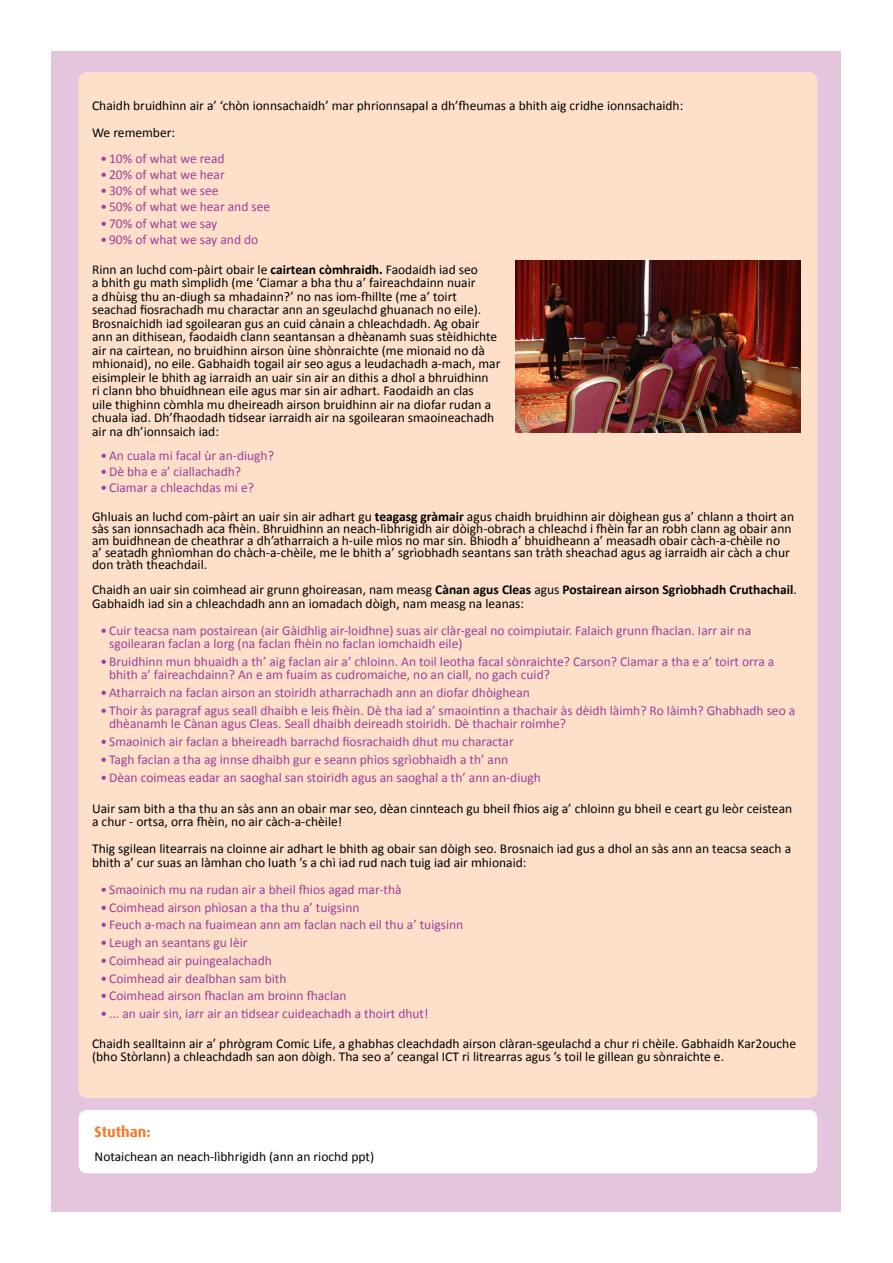
<style>
.page{position:relative;width:893px;height:1263px;background:#fff}
.page>*{position:absolute;margin:0;border:0;box-sizing:border-box;transform-origin:0 0}
.t1{font:700 15px "Dax";color:#f47929}
.t2{font:13.5px/13.5px "Calibri";color:#000}
.t3{font:13.5px/13.5px "Calibri";color:#9c3f98}
.s1{font-weight:700}
.s2{color:#9c3f98}
</style>
<div class="page">
<div style="left:51px;top:51px;width:789px;height:1161px;background:#e3c5dd"></div>
<div style="left:79px;top:72px;width:738px;height:1026px;background:#fee0ca;border-radius:9px"></div>
<div style="left:79px;top:1110px;width:738px;height:63px;background:#fff;border-radius:9px"></div>
<img style="left:516px;top:261px;width:285px;height:171px">
<p class="t2" style="left:92px;top:92px;width:593px;line-height:27px">Chaidh bruidhinn air a’ ‘chòn ionnsachaidh’ mar phrionnsapal a dh’fheumas a bhith aig cridhe ionnsachaidh:<br>We remember:</p>
<p class="t3" style="left:101px;top:151px;width:125px">• 10% of what we read</p>
<p class="t3" style="left:101px;top:167px;width:126px">• 20% of what we hear</p>
<p class="t3" style="left:101px;top:183px;width:119px">• 30% of what we see</p>
<p class="t3" style="left:101px;top:200px;width:171px">• 50% of what we hear and see</p>
<p class="t3" style="left:101px;top:216px;width:118px">• 70% of what we say</p>
<p class="t3" style="left:101px;top:232px;width:159px">• 90% of what we say and do</p>
<p class="t2" style="left:92px;top:262px;width:410px">Rinn an luchd com-pàirt obair le <span class="s1">cairtean còmhraidh.</span> Faodaidh iad seo<br>a bhith gu math sìmplidh (me ‘Ciamar a bha thu a’ faireachdainn nuair<br>a dhùisg thu an-diugh sa mhadainn?’ no nas iom-fhillte (me a’ toirt seachad fiosrachadh mu charactar ann an sgeulachd ghuanach no eile).<br>Brosnaichidh iad sgoilearan gus an cuid cànain a chleachdadh. Ag obair ann an dithisean, faodaidh clann seantansan a dhèanamh suas stèidhichte air na cairtean, no bruidhinn airson ùine shònraichte (me mionaid no dà mhionaid), no eile. Gabhaidh togail air seo agus a leudachadh a-mach, mar eisimpleir le bhith ag iarraidh an uair sin air an dithis a dhol a bhruidhinn<br>ri clann bho bhuidhnean eile agus mar sin air adhart. Faodaidh an clas<br>uile thighinn còmhla mu dheireadh airson bruidhinn air na diofar rudan a chuala iad. Dh’fhaodadh tidsear iarraidh air na sgoilearan smaoineachadh air na dh’ionnsaich iad:</p>
<p class="t3" style="left:101px;top:448px;width:175px">• An cuala mi facal ùr an-diugh?</p>
<p class="t3" style="left:101px;top:464px;width:142px">• Dè bha e a’ ciallachadh?</p>
<p class="t2" style="left:92px;top:473px;width:703px;line-height:28.2px;text-indent:9px"><span class="s2">• Ciamar a chleachdas mi e?<br></span>Ghluais an luchd com-pàirt an uair sin air adhart gu <span class="s1">teagasg gràmair</span> agus chaidh bruidhinn air dòighean gus a’ chlann a thoirt an</p>
<p class="t2" style="left:92px;top:521px;width:701px;line-height:12px">sàs san ionnsachadh aca fhèin. Bhruidhinn an neach-lìbhrigidh air dòigh-obrach a chleachd i fhèin far an robh clann ag obair ann am buidhnean de cheathrar a dh’atharraich a h-uile mìos no mar sin. Bhiodh a’ bhuidheann a’ measadh obair càch-a-chèile no a’ seatadh ghnìomhan do chàch-a-chèile, me le bhith a’ sgrìobhadh seantans san tràth sheachad agus ag iarraidh air càch a chur don tràth theachdail.</p>
<p class="t2" style="left:92px;top:582px;width:706px">Chaidh an uair sin coimhead air grunn ghoireasan, nam measg <span class="s1">Cànan agus Cleas</span> agus <span class="s1">Postairean airson Sgrìobhadh Cruthachail</span>.<br>Gabhaidh iad sin a chleachdadh ann an iomadach dòigh, nam measg na leanas:</p>
<p class="t3" style="left:109px;top:623px;width:643px;text-indent:-9px">• Cuir teacsa nam postairean (air Gàidhlig air-loidhne) suas air clàr-geal no coimpiutair. Falaich grunn fhaclan. Iarr air na sgoilearan faclan a lorg (na faclan fhèin no faclan iomchaidh eile)</p>
<p class="t3" style="left:109px;top:654px;width:667px;text-indent:-9px">• Bruidhinn mun bhuaidh a th’ aig faclan air a’ chloinn. An toil leotha facal sònraichte? Carson? Ciamar a tha e a’ toirt orra a bhith a’ faireachdainn? An e am fuaim as cudromaiche, no an ciall, no gach cuid?</p>
<p class="t3" style="left:101px;top:685px;width:431px">• Atharraich na faclan airson an stoiridh atharrachadh ann an diofar dhòighean</p>
<p class="t3" style="left:109px;top:703px;width:688px;text-indent:-9px">• Thoir às paragraf agus seall dhaibh e leis fhèin. Dè tha iad a’ smaointinn a thachair às dèidh làimh? Ro làimh? Ghabhadh seo a dhèanamh le Cànan agus Cleas. Seall dhaibh deireadh stoiridh. Dè thachair roimhe?</p>
<p class="t3" style="left:101px;top:734px;width:415px">• Smaoinich air faclan a bheireadh barrachd fiosrachaidh dhut mu charactar</p>
<p class="t3" style="left:101px;top:752px;width:409px">• Tagh faclan a tha ag innse dhaibh gur e seann phìos sgrìobhaidh a th’ ann</p>
<p class="t3" style="left:101px;top:770px;width:442px">• Dèan coimeas eadar an saoghal san stoiridh agus an saoghal a th’ ann an-diugh</p>
<p class="t2" style="left:92px;top:801px;width:702px">Uair sam bith a tha thu an sàs ann an obair mar seo, dèan cinnteach gu bheil fhios aig a’ chloinn gu bheil e ceart gu leòr ceistean a chur - ortsa, orra fhèin, no air càch-a-chèile!</p>
<p class="t2" style="left:92px;top:841px;width:701px">Thig sgilean litearrais na cloinne air adhart le bhith ag obair san dòigh seo. Brosnaich iad gus a dhol an sàs ann an teacsa seach a bhith a’ cur suas an làmhan cho luath ’s a chì iad rud nach tuig iad air mhionaid:</p>
<p class="t3" style="left:101px;top:882px;width:302px">• Smaoinich mu na rudan air a bheil fhios agad mar-thà</p>
<p class="t3" style="left:101px;top:900px;width:260px">• Coimhead airson phìosan a tha thu a’ tuigsinn</p>
<p class="t3" style="left:101px;top:917px;width:364px">• Feuch a-mach na fuaimean ann am faclan nach eil thu a’ tuigsinn</p>
<p class="t3" style="left:101px;top:935px;width:148px">• Leugh an seantans gu lèir</p>
<p class="t3" style="left:101px;top:953px;width:173px">• Coimhead air puingealachadh</p>
<p class="t3" style="left:101px;top:971px;width:187px">• Coimhead air dealbhan sam bith</p>
<p class="t3" style="left:101px;top:988px;width:248px">• Coimhead airson fhaclan am broinn fhaclan</p>
<p class="t3" style="left:101px;top:1006px;width:329px">• ... an uair sin, iarr air an tidsear cuideachadh a thoirt dhut!</p>
<p class="t2" style="left:92px;top:1036px;width:705px">Chaidh sealltainn air a’ phrògram Comic Life, a ghabhas cleachdadh airson clàran-sgeulachd a chur ri chèile. Gabhaidh Kar2ouche (bho Stòrlann) a chleachdadh san aon dòigh. Tha seo a’ ceangal ICT ri litrearras agus ’s toil le gillean gu sònraichte e.</p>
<p class="t1" style="left:95px;top:1123px;width:58px">Stuthan:</p>
<p class="t2" style="left:95px;top:1149px;width:281px">Notaichean an neach-lìbhrigidh (ann an riochd ppt)</p>
</div>
